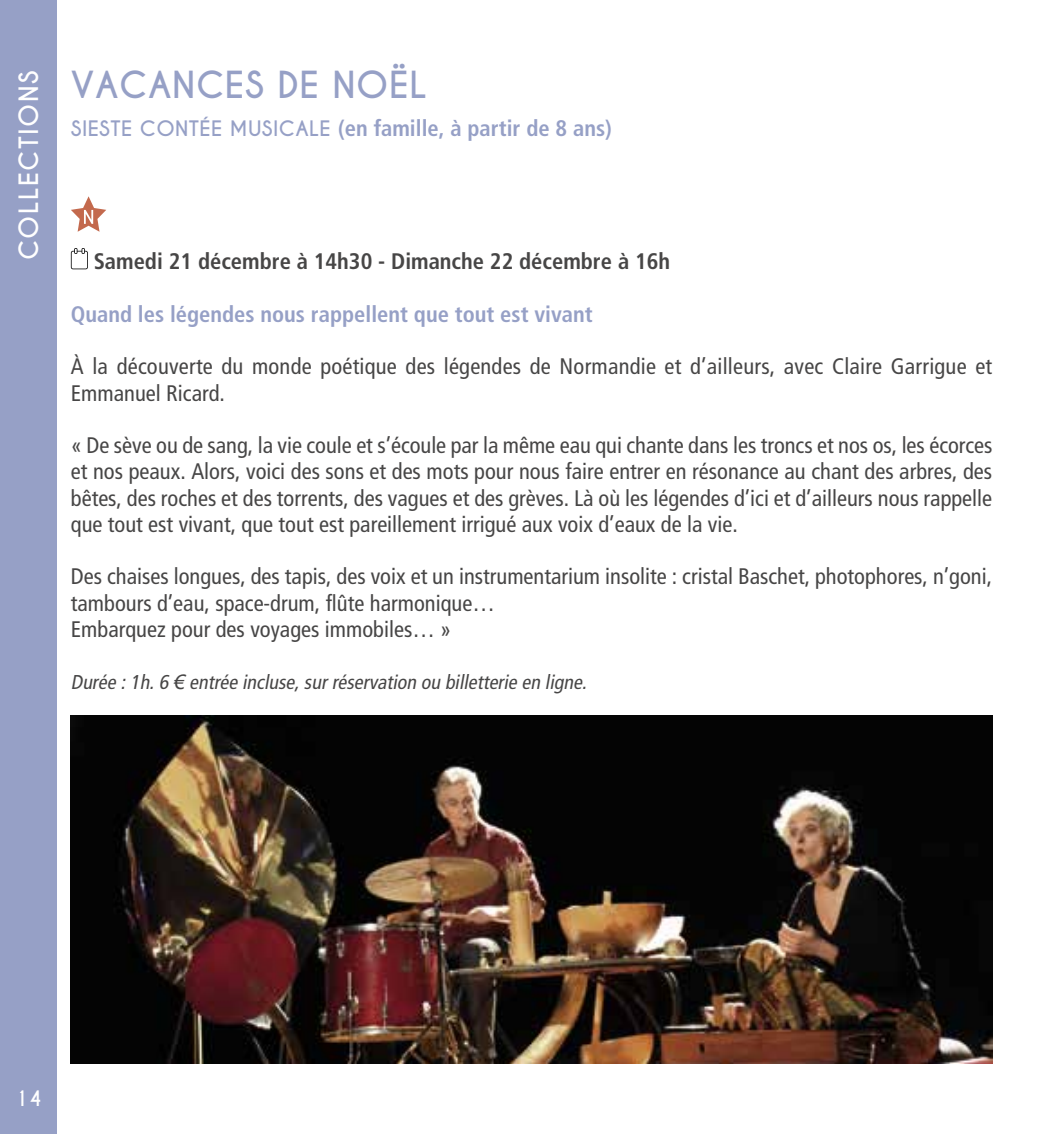
<style>
.page{position:relative;width:1063px;height:1134px;background:#fff}
.page>*{position:absolute;margin:0;border:0;box-sizing:border-box;transform-origin:0 0}
.t1{font:700 35px "Caviar Dreams";letter-spacing:.02em;color:#96a0c6}
.t2{font:700 25px "Caviar Dreams";letter-spacing:.06em;color:#fff}
.t3{font:condensed 22.5px/26.2px "Frutiger";color:#474646}
.t4{font:700 condensed 22.5px "Frutiger";color:#96a0c6}
.t5{font:700 condensed 22.5px "Frutiger";color:#474646}
.t6{font:italic condensed 20px "Frutiger";color:#474646}
.t7{font:700 20px "Caviar Dreams";color:#fff}
.s1{font-family:"Caviar Dreams";font-stretch:normal;font-size:20px}
.s2{font-family:"Arial";font-stretch:normal}
</style>
<div class="page">
<div style="left:0;top:0;width:57px;height:1134px;background:#96a0c6"></div>
<svg style="left:71px;top:248px;width:17px;height:21px"></svg>
<img style="left:71px;top:716px;width:921px;height:347px">
<svg style="left:71px;top:196px;width:35px;height:36px"></svg>
<p class="t2" style="left:14px;top:260px;width:191px;rotate:-90deg">COLLECTIONS</p>
<h1 class="t1" style="left:71px;top:64px;width:357px">VACANCES DE NOËL</h1>
<p class="t4" style="left:71px;top:115px;width:542px"><span class="s1">SIESTE CONTÉE MUSICALE</span> (en famille, à partir de 8 ans)</p>
<p class="t5" style="left:94px;top:248px;width:578px">Samedi 21 décembre à 14h30 - Dimanche 22 décembre à 16h</p>
<p class="t4" style="left:71px;top:301px;width:523px">Quand les légendes nous rappellent que tout est vivant</p>
<p class="t3" style="left:71px;top:354px;width:923px">À la découverte du monde poétique des légendes de Normandie et d’ailleurs, avec Claire Garrigue et<br>Emmanuel Ricard.</p>
<p class="t3" style="left:71px;top:432px;width:923px;text-align:justify">« De sève ou de sang, la vie coule et s’écoule par la même eau qui chante dans les troncs et nos os, les écorces et nos peaux. Alors, voici des sons et des mots pour nous faire entrer en résonance au chant des arbres, des bêtes, des roches et des torrents, des vagues et des grèves. Là où les légendes d’ici et d’ailleurs nous rappelle que tout est vivant, que tout est pareillement irrigué aux voix d’eaux de la vie.</p>
<p class="t3" style="left:71px;top:564px;width:923px">Des chaises longues, des tapis, des voix et un instrumentarium insolite : cristal Baschet, photophores, n’goni, tambours d’eau, space-drum, flûte harmonique…<br>Embarquez pour des voyages immobiles… »</p>
<p class="t6" style="left:71px;top:671px;width:522px">Durée :1h.6 <span class="s2">€</span> entrée incluse,surréservation ou billetterie en ligne.</p>
<p class="t7" style="left:15px;top:1087px;width:29px">14</p>
</div>
